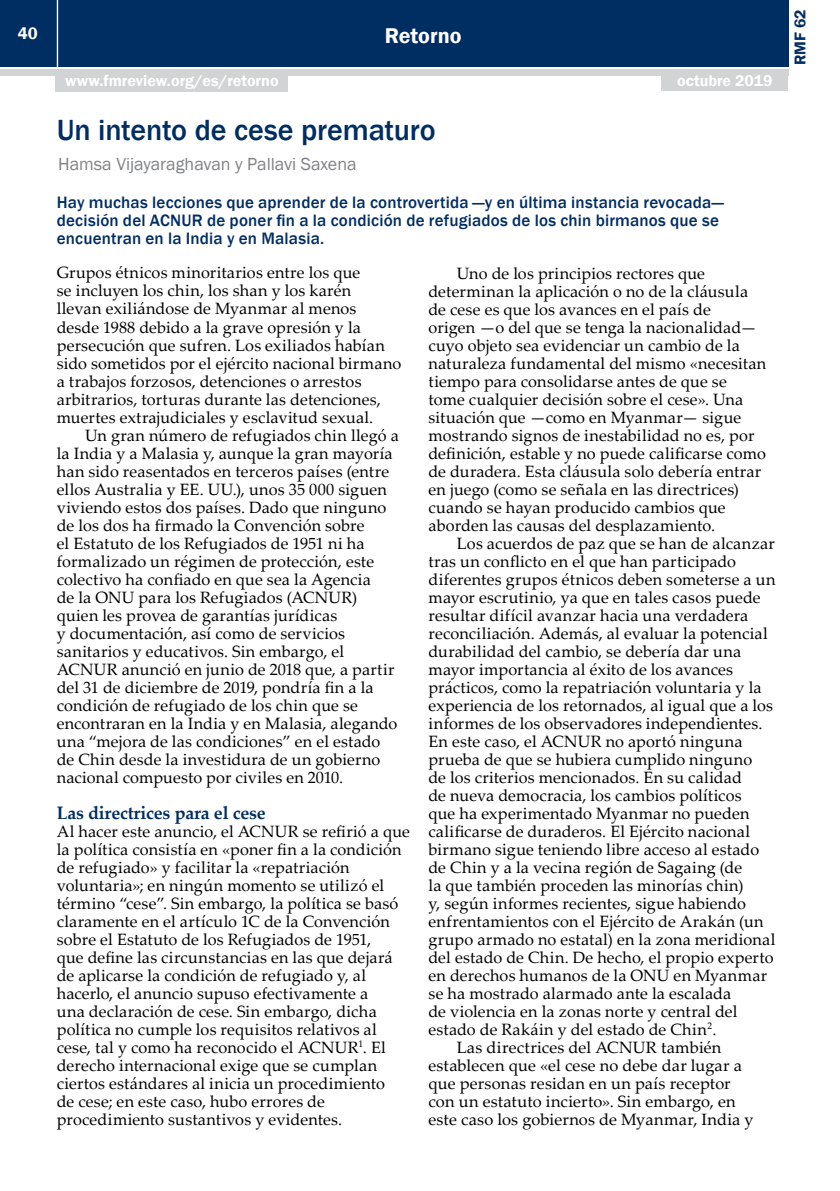
<style>
.page{position:relative;width:840px;height:1191px;background:#fff}
.page>*{position:absolute;margin:0;border:0;box-sizing:border-box;transform-origin:0 0}
.t1{font:500 30px "Franklin Gothic";letter-spacing:-.005em;color:#002d62}
.t2{font:600 22px "Franklin Gothic";color:#fff}
.t3{font:18px "Franklin Gothic";color:#808285}
.t4{font:700 18px "Palatino Linotype";letter-spacing:-.01em;color:#002d62}
.t5{font:500 17px/18px "Franklin Gothic";letter-spacing:.01em;color:#002d62}
.t6{font:600 17px "Franklin Gothic";color:#fff}
.t7{font:16.4px/18px "Palatino Linotype";letter-spacing:.01em;color:#000}
.t8{font:600 16px "Franklin Gothic";color:#fff}
.t9{font:600 16px "Franklin Gothic";color:#002d62}
</style>
<div class="page">
<div style="left:0;top:0;width:787px;height:66px;background:#002d62"></div>
<div style="left:0;top:69px;width:787px;height:6px;background:#d1d3d4"></div>
<hr style="left:57px;top:0;width:1px;height:67px;background:#fff">
<div style="left:661px;top:73px;width:126px;height:18px;background:#d1d3d4"></div>
<div style="left:55px;top:74px;width:233px;height:18px;background:#d1d3d4"></div>
<p class="t6" style="left:18px;top:23px;width:21px">40</p>
<h2 class="t2" style="left:384px;top:22px;width:78px">Retorno</h2>
<p class="t8" style="left:65px;top:71px;width:215px">www.fmreview.org/es/retorno</p>
<p class="t8" style="left:677px;top:71px;width:97px">octubre 2019</p>
<h1 class="t1" style="left:57px;top:112px;width:380px">Un intento de cese prematuro</h1>
<p class="t3" style="left:58px;top:152px;width:300px">Hamsa Vijayaraghavan y Pallavi Saxena</p>
<p class="t5" style="left:57px;top:194px;width:668px">Hay muchas lecciones que aprender de la controvertida —y en última instancia revocada— decisión del ACNUR de poner fin a la condición de refugiados de los chin birmanos que se encuentran en la India y en Malasia.</p>
<p class="t7" style="left:57px;top:263px;width:346px">Grupos étnicos minoritarios entre los que<br>se incluyen los chin, los shan y los karén<br>llevan exiliándose de Myanmar al menos desde 1988 debido a la grave opresión y la persecución que sufren. Los exiliados habían sido sometidos por el ejército nacional birmano a trabajos forzosos, detenciones o arrestos arbitrarios, torturas durante las detenciones, muertes extrajudiciales y esclavitud sexual.</p>
<p class="t7" style="left:57px;top:425px;width:343px;text-indent:28px">Un gran número de refugiados chin llegó a la India y a Malasia y, aunque la gran mayoría han sido reasentados en terceros países (entre ellos Australia y EE. UU.), unos 35 000 siguen viviendo estos dos países. Dado que ninguno de los dos ha firmado la Convención sobre<br>el Estatuto de los Refugiados de 1951 ni ha formalizado un régimen de protección, este colectivo ha confiado en que sea la Agencia<br>de la ONU para los Refugiados (ACNUR) quien les provea de garantías jurídicas<br>y documentación, así como de servicios sanitarios y educativos. Sin embargo, el ACNUR anunció en junio de 2018 que, a partir del 31 de diciembre de 2019, pondría fin a la condición de refugiado de los chin que se encontraran en la India y en Malasia, alegando una “mejora de las condiciones” en el estado de Chin desde la investidura de un gobierno nacional compuesto por civiles en 2010.</p>
<p class="t4" style="left:57px;top:799px;width:210px">Las directrices para el cese</p>
<p class="t7" style="left:57px;top:821px;width:354px">Al hacer este anuncio, el ACNUR se refirió a que la política consistía en «poner fin a la condición de refugiado» y facilitar la «repatriación voluntaria»; en ningún momento se utilizó el término “cese”. Sin embargo, la política se basó claramente en el artículo 1C de la Convención sobre el Estatuto de los Refugiados de 1951,<br>que define las circunstancias en las que dejará de aplicarse la condición de refugiado y, al hacerlo, el anuncio supuso efectivamente a<br>una declaración de cese. Sin embargo, dicha política no cumple los requisitos relativos al cese, tal y como ha reconocido el ACNUR<sup>1</sup>. El derecho internacional exige que se cumplan ciertos estándares al inicia un procedimiento<br>de cese; en este caso, hubo errores de procedimiento sustantivos y evidentes.</p>
<p class="t7" style="left:428px;top:263px;width:339px;text-indent:28px">Uno de los principios rectores que determinan la aplicación o no de la cláusula de cese es que los avances en el país de<br>origen —o del que se tenga la nacionalidad— cuyo objeto sea evidenciar un cambio de la naturaleza fundamental del mismo «necesitan tiempo para consolidarse antes de que se tome cualquier decisión sobre el cese». Una situación que —como en Myanmar— sigue mostrando signos de inestabilidad no es, por definición, estable y no puede calificarse como de duradera. Esta cláusula solo debería entrar en juego (como se señala en las directrices) cuando se hayan producido cambios que aborden las causas del desplazamiento.</p>
<p class="t7" style="left:456px;top:533px;width:319px">Los acuerdos de paz que se han de alcanzar</p>
<p class="t7" style="left:428px;top:551px;width:309px">tras un conflicto en el que han participado</p>
<p class="t7" style="left:428px;top:569px;width:348px">diferentes grupos étnicos deben someterse a un</p>
<p class="t7" style="left:428px;top:587px;width:333px">mayor escrutinio, ya que en tales casos puede</p>
<p class="t7" style="left:428px;top:605px;width:321px">resultar difícil avanzar hacia una verdadera</p>
<p class="t7" style="left:428px;top:623px;width:340px">reconciliación. Además, al evaluar la potencial</p>
<p class="t7" style="left:428px;top:641px;width:314px">durabilidad del cambio, se debería dar una</p>
<p class="t7" style="left:428px;top:659px;width:306px">mayor importancia al éxito de los avances</p>
<p class="t7" style="left:428px;top:677px;width:334px">prácticos, como la repatriación voluntaria y la</p>
<p class="t7" style="left:428px;top:695px;width:346px">experiencia de los retornados, al igual que a los</p>
<p class="t7" style="left:428px;top:713px;width:335px">informes de los observadores independientes.</p>
<p class="t7" style="left:428px;top:731px;width:315px">En este caso, el ACNUR no aportó ninguna</p>
<p class="t7" style="left:428px;top:749px;width:325px">prueba de que se hubiera cumplido ninguno</p>
<p class="t7" style="left:428px;top:767px;width:315px">de los criterios mencionados. En su calidad</p>
<p class="t7" style="left:428px;top:785px;width:314px">de nueva democracia, los cambios políticos</p>
<p class="t7" style="left:428px;top:803px;width:322px">que ha experimentado Myanmar no pueden</p>
<p class="t7" style="left:428px;top:821px;width:323px">calificarse de duraderos. El Ejército nacional</p>
<p class="t7" style="left:428px;top:839px;width:332px">birmano sigue teniendo libre acceso al estado</p>
<p class="t7" style="left:428px;top:857px;width:315px">de Chin y a la vecina región de Sagaing (de</p>
<p class="t7" style="left:428px;top:875px;width:316px">la que también proceden las minorías chin)</p>
<p class="t7" style="left:428px;top:893px;width:319px">y, según informes recientes, sigue habiendo</p>
<p class="t7" style="left:428px;top:911px;width:336px">enfrentamientos con el Ejército de Arakán (un</p>
<p class="t7" style="left:428px;top:929px;width:348px">grupo armado no estatal) en la zona meridional</p>
<p class="t7" style="left:428px;top:947px;width:346px">del estado de Chin. De hecho, el propio experto</p>
<p class="t7" style="left:428px;top:965px;width:340px">en derechos humanos de la ONU en Myanmar</p>
<p class="t7" style="left:428px;top:983px;width:304px">se ha mostrado alarmado ante la escalada</p>
<p class="t7" style="left:428px;top:1001px;width:310px">de violencia en la zonas norte y central del</p>
<p class="t7" style="left:428px;top:1019px;width:289px">estado de Rakáin y del estado de Chin<sup>2</sup>.</p>
<p class="t7" style="left:456px;top:1037px;width:266px">Las directrices del ACNUR también</p>
<p class="t7" style="left:428px;top:1055px;width:315px">establecen que «el cese no debe dar lugar a</p>
<p class="t7" style="left:428px;top:1073px;width:303px">que personas residan en un país receptor</p>
<p class="t7" style="left:428px;top:1091px;width:309px">con un estatuto incierto». Sin embargo, en</p>
<p class="t7" style="left:428px;top:1109px;width:326px">este caso los gobiernos de Myanmar, India y</p>
<p class="t9" style="left:789px;top:65px;width:57px;rotate:-90deg">RMF 62</p>
</div>
